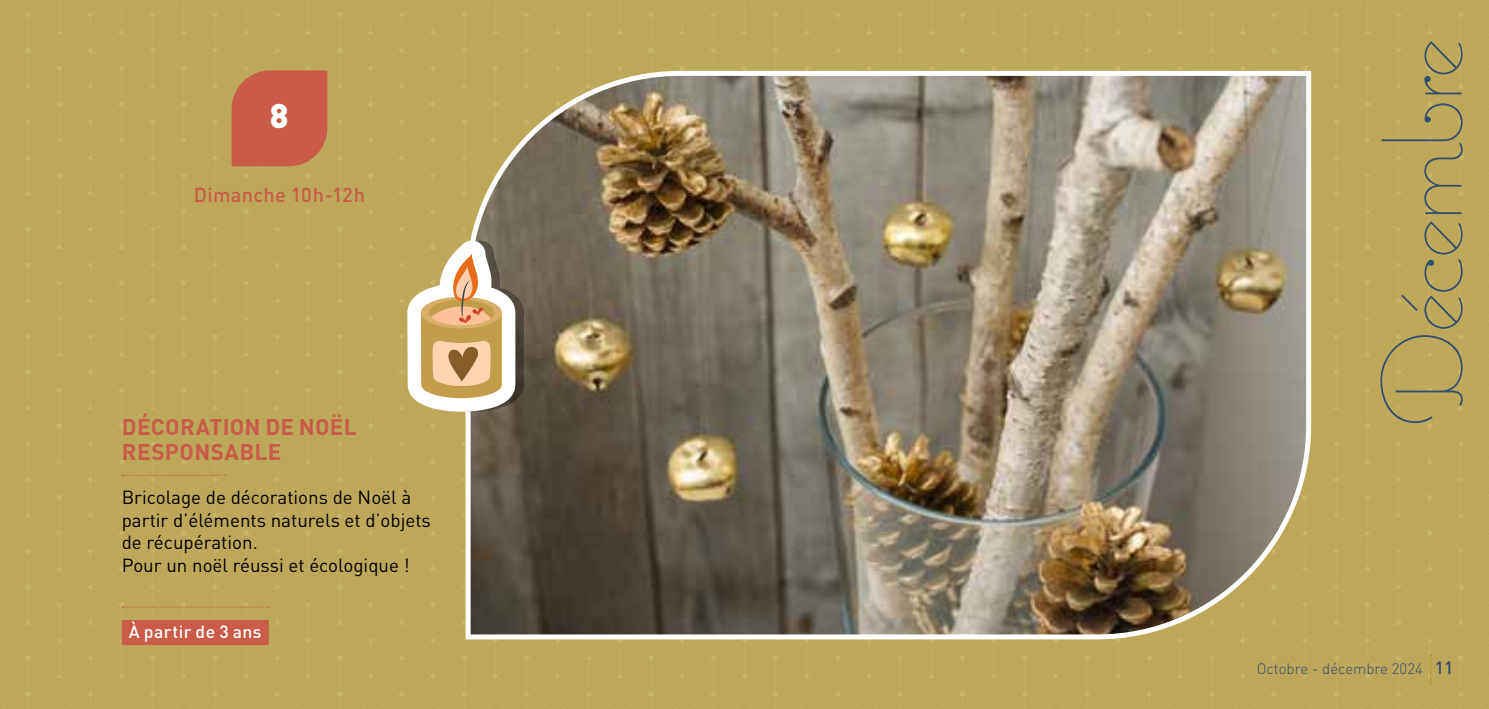
<style>
.page{position:relative;width:1489px;height:709px;background:#fff}
.page>*{position:absolute;margin:0;border:0;box-sizing:border-box;transform-origin:0 0}
.t1{font:100 112.5px "Coquette";letter-spacing:-.085em;color:#2f4e6b}
.t2{font:900 33.75px "DIN Pro";color:#fff}
.t3{font:700 22.5px/25px "DIN Pro";letter-spacing:.01em;color:#c95b47}
.t4{font:500 20px "DIN Pro";letter-spacing:.015em;color:#c95b47}
.t5{font:18.75px/22.5px "DIN Pro";color:#000}
.t6{font:500 17.5px "DIN Pro";letter-spacing:.02em;color:#fff}
.t7{font:500 17.5px "DIN Pro";color:#2f4e6b}
.t8{font:300 15px "DIN Pro";color:#2f4e6b}
</style>
<div class="page">
<div style="left:0;top:0;width:277px;height:193px;background:#bda85a"></div>
<div style="left:277px;top:0;width:311px;height:193px;background:#bda85a"></div>
<div style="left:588px;top:0;width:312px;height:68px;background:#bda85a"></div>
<div style="left:900px;top:0;width:311px;height:68px;background:#bda85a"></div>
<div style="left:1211px;top:0;width:277px;height:193px;background:#bda85a"></div>
<div style="left:0;top:194px;width:277px;height:321px;background:#bda85a"></div>
<div style="left:277px;top:194px;width:186px;height:321px;background:#bda85a"></div>
<div style="left:1313px;top:194px;width:175px;height:321px;background:#bda85a"></div>
<div style="left:0;top:515px;width:277px;height:194px;background:#bda85a"></div>
<div style="left:277px;top:515px;width:311px;height:194px;background:#bda85a"></div>
<div style="left:588px;top:642px;width:312px;height:67px;background:#bda85a"></div>
<div style="left:900px;top:642px;width:311px;height:67px;background:#bda85a"></div>
<div style="left:1211px;top:515px;width:277px;height:194px;background:#bda85a"></div>
<img style="left:463px;top:68px;width:850px;height:574px">
<svg style="left:407px;top:240px;width:117px;height:172px"></svg>
<svg style="left:1430px;top:655px;width:1px;height:29px"></svg>
<svg style="left:122px;top:474px;width:103px;height:2px"></svg>
<svg style="left:122px;top:606px;width:147px;height:1px"></svg>
<div style="left:122px;top:620px;width:147px;height:25px;background:#c95b47"></div>
<svg style="left:231px;top:71px;width:96px;height:95px;background:#c86048"></svg>
<h2 class="t2" style="left:270px;top:87px;width:20px">8</h2>
<p class="t4" style="left:194px;top:178px;width:173px">Dimanche 10h-12h</p>
<p class="t3" style="left:122px;top:412px;width:236px">DÉCORATION DE NOËL<br>RESPONSABLE</p>
<p class="t5" style="left:122px;top:484px;width:311px">Bricolage de décorations de Noël à partir d’éléments naturels et d’objets de récupération.<br>Pour un noël réussi et écologique !</p>
<p class="t6" style="left:129px;top:617px;width:134px">À partir de 3 ans</p>
<h1 class="t1" style="left:1351px;top:425px;width:391px;rotate:-90deg">Décembre</h1>
<p class="t8" style="left:1256px;top:657px;width:167px">Octobre - décembre 2024</p>
<p class="t7" style="left:1434px;top:653px;width:20px">11</p>
</div>
